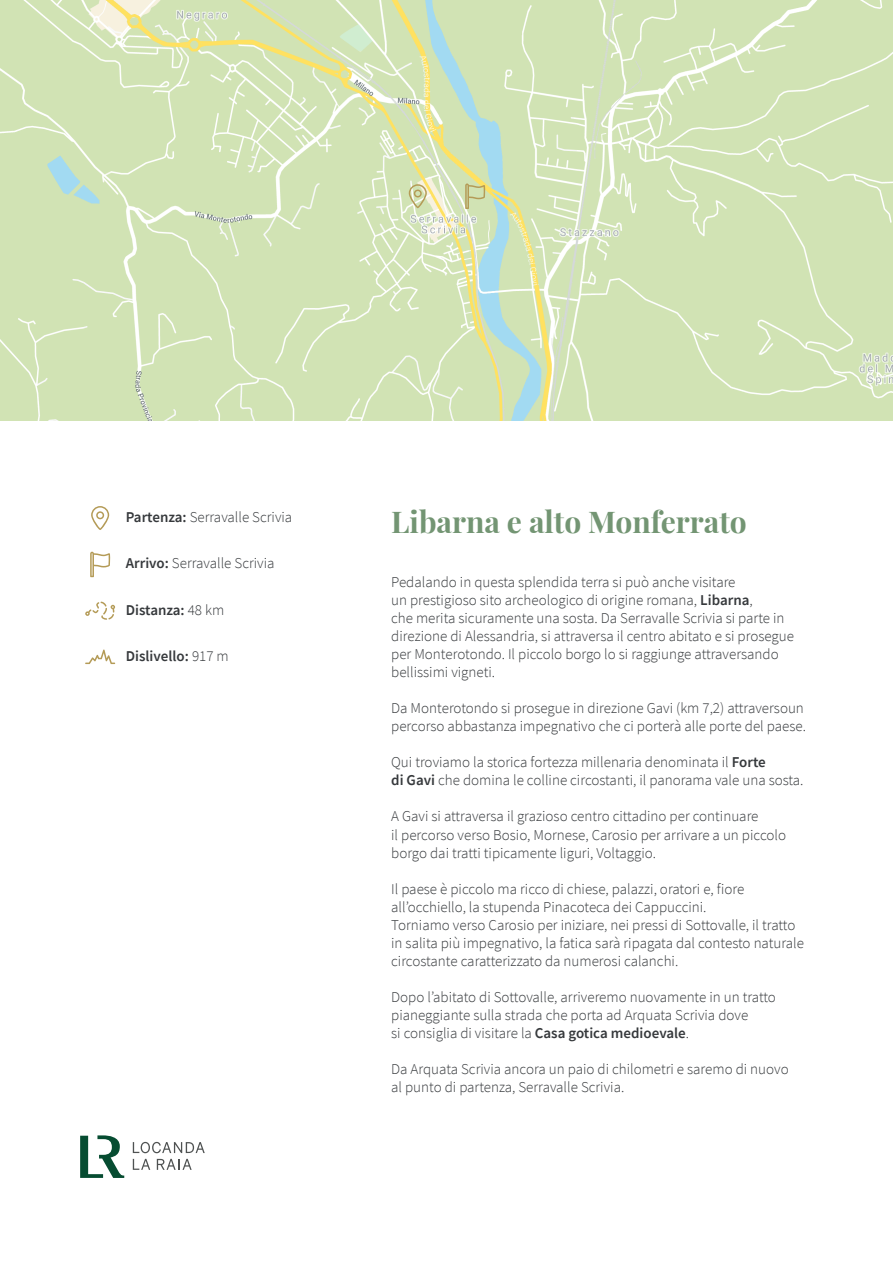
<style>
.page{position:relative;width:893px;height:1263px;background:#fff}
.page>*{position:absolute;margin:0;border:0;box-sizing:border-box;transform-origin:0 0}
.t1{font:700 30px "Playfair Display";color:#739573}
.t2{font:300 15px/18px "Source Sans Pro";color:#36393c}
.t3{font:600 15px "Source Sans Pro";color:#36393c}
.s1{font-weight:600}
.s2{font-weight:300}
</style>
<div class="page">
<img style="left:0;top:0;width:893px;height:421px">
<svg style="left:80px;top:1135px;width:44px;height:43px"></svg>
<svg style="left:133px;top:1142px;width:72px;height:11px"></svg>
<svg style="left:133px;top:1159px;width:17px;height:11px"></svg>
<svg style="left:157px;top:1159px;width:35px;height:11px"></svg>
<svg style="left:91px;top:506px;width:18px;height:24px"></svg>
<svg style="left:90px;top:552px;width:21px;height:25px"></svg>
<svg style="left:85px;top:602px;width:30px;height:18px"></svg>
<svg style="left:85px;top:649px;width:30px;height:15px"></svg>
<svg style="left:409px;top:184px;width:18px;height:24px"></svg>
<svg style="left:465px;top:183px;width:21px;height:26px"></svg>
<p class="t2" style="left:126px;top:508px;width:168px"><span class="s1">Partenza:</span> Serravalle Scrivia</p>
<p class="t2" style="left:126px;top:554px;width:150px"><span class="s1">Arrivo:</span> Serravalle Scrivia</p>
<p class="t3" style="left:126px;top:600px;width:100px">Distanza: <span class="s2">48 km</span></p>
<p class="t3" style="left:126px;top:646px;width:104px">Dislivello: <span class="s2">917 m</span></p>
<p class="t1" style="left:391px;top:498px;width:357px">Libarna e alto Monferrato</p>
<p class="t2" style="left:391px;top:573px;width:346px">Pedalando in questa splendida terra si può anche visitare</p>
<p class="t2" style="left:391px;top:591px;width:363px">un prestigioso sito archeologico di origine romana, <span class="s1">Libarna</span>,</p>
<p class="t2" style="left:391px;top:609px;width:404px">che merita sicuramente una sosta. Da Serravalle Scrivia si parte in direzione di Alessandria, si attraversa il centro abitato e si prosegue per Monterotondo. Il piccolo borgo lo si raggiunge attraversando bellissimi vigneti.</p>
<p class="t2" style="left:391px;top:699px;width:416px">Da Monterotondo si prosegue in direzione Gavi (km 7,2) attraversoun percorso abbastanza impegnativo che ci porterà alle porte del paese.</p>
<p class="t2" style="left:391px;top:753px;width:376px">Qui troviamo la storica fortezza millenaria denominata il <span class="s1">Forte</span></p>
<p class="t2" style="left:391px;top:771px;width:414px"><span class="s1">di Gavi</span> che domina le colline circostanti, il panorama vale una sosta.</p>
<p class="t2" style="left:391px;top:807px;width:369px">A Gavi si attraversa il grazioso centro cittadino per continuare</p>
<p class="t2" style="left:391px;top:825px;width:396px">il percorso verso Bosio, Mornese, Carosio per arrivare a un piccolo borgo dai tratti tipicamente liguri, Voltaggio.</p>
<p class="t2" style="left:391px;top:879px;width:355px">Il paese è piccolo ma ricco di chiese, palazzi, oratori e, fiore all’occhiello, la stupenda Pinacoteca dei Cappuccini.</p>
<p class="t2" style="left:391px;top:915px;width:414px">Torniamo verso Carosio per iniziare, nei pressi di Sottovalle, il tratto in salita più impegnativo, la fatica sarà ripagata dal contesto naturale circostante caratterizzato da numerosi calanchi.</p>
<p class="t2" style="left:391px;top:987px;width:386px">Dopo l’abitato di Sottovalle, arriveremo nuovamente in un tratto pianeggiante sulla strada che porta ad Arquata Scrivia dove</p>
<p class="t2" style="left:391px;top:1023px;width:299px">si consiglia di visitare la <span class="s1">Casa gotica medioevale</span>.</p>
<p class="t2" style="left:391px;top:1059px;width:399px">Da Arquata Scrivia ancora un paio di chilometri e saremo di nuovo</p>
<p class="t2" style="left:391px;top:1077px;width:235px">al punto di partenza, Serravalle Scrivia.</p>
</div>
